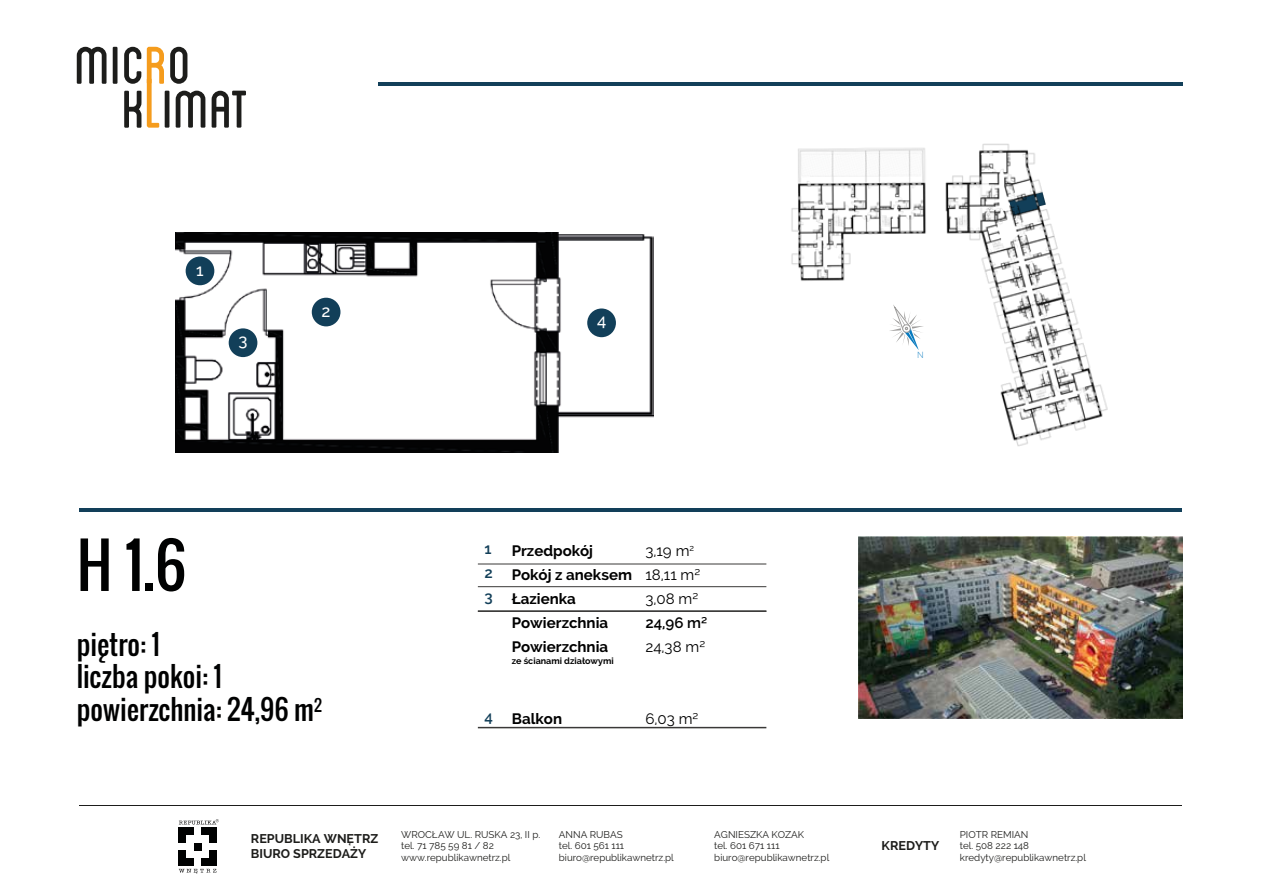
<style>
.page{position:relative;width:1263px;height:893px;background:#fff}
.page>*{position:absolute;margin:0;border:0;box-sizing:border-box;transform-origin:0 0}
.t1{font:60px "Oswald";color:#000101}
.t2{font:27px/32.4px "Oswald";color:#000101}
.t3{font:500 16.65px "Raleway";color:#fff}
.t4{font:700 15px/24px "Raleway";color:#000101}
.t5{font:15px/24px "Raleway";color:#000101}
.t6{font:600 15px "Raleway";color:#000101}
.t7{font:600 15px/24px "Raleway";color:#123f59;text-align:justify}
.t8{font:700 12.6px/15.1px "Raleway";color:#1d1d1b}
.t9{font:9.75px/11.7px "Raleway";color:#1d1d1b}
.t10{font:700 9px "Raleway";color:#000101}
.t11{font:300 8.85px "Lato";color:#077abf}
</style>
<div class="page">
<img style="left:176px;top:233px;width:478px;height:220px">
<img style="left:791px;top:143px;width:317px;height:304px">
<hr style="left:80px;top:805px;width:1102px;height:1px;background:#1d1d1b">
<svg style="left:179px;top:869px;width:37px;height:5px"></svg>
<div style="left:179px;top:828px;width:7px;height:7px;background:#000101"></div>
<div style="left:187px;top:828px;width:7px;height:7px;background:#000101"></div>
<div style="left:202px;top:828px;width:7px;height:7px;background:#000101"></div>
<div style="left:209px;top:828px;width:7px;height:7px;background:#000101"></div>
<div style="left:209px;top:835px;width:7px;height:7px;background:#000101"></div>
<div style="left:179px;top:835px;width:7px;height:8px;background:#000101"></div>
<div style="left:194px;top:843px;width:7px;height:7px;background:#000101"></div>
<div style="left:179px;top:858px;width:7px;height:7px;background:#000101"></div>
<div style="left:187px;top:858px;width:7px;height:7px;background:#000101"></div>
<div style="left:179px;top:851px;width:7px;height:7px;background:#000101"></div>
<div style="left:202px;top:858px;width:7px;height:7px;background:#000101"></div>
<div style="left:209px;top:858px;width:7px;height:7px;background:#000101"></div>
<div style="left:209px;top:851px;width:7px;height:7px;background:#000101"></div>
<svg style="left:179px;top:819px;width:40px;height:5px"></svg>
<img style="left:859px;top:536px;width:324px;height:183px">
<svg style="left:77px;top:47px;width:30px;height:37px"></svg>
<hr style="left:113px;top:47px;width:4px;height:37px;background:#1d1d1b">
<svg style="left:124px;top:91px;width:17px;height:37px"></svg>
<svg style="left:170px;top:47px;width:17px;height:37px"></svg>
<svg style="left:124px;top:47px;width:17px;height:37px"></svg>
<svg style="left:147px;top:47px;width:17px;height:81px"></svg>
<hr style="left:165px;top:91px;width:4px;height:37px;background:#1d1d1b">
<svg style="left:176px;top:91px;width:29px;height:37px"></svg>
<svg style="left:212px;top:91px;width:34px;height:37px"></svg>
<hr style="left:378px;top:83px;width:804px;height:3px;background:#123f59">
<hr style="left:80px;top:509px;width:1102px;height:3px;background:#123f59">
<div style="left:312px;top:298px;width:28px;height:28px;background:#123f59;border-radius:50%"></div>
<div style="left:186px;top:257px;width:28px;height:28px;background:#123f59;border-radius:50%"></div>
<div style="left:229px;top:328px;width:28px;height:29px;background:#123f59;border-radius:50%"></div>
<div style="left:587px;top:308px;width:29px;height:29px;background:#123f59;border-radius:50%"></div>
<hr style="left:478px;top:586px;width:288px;height:1px;background:#3a3938">
<hr style="left:478px;top:564px;width:288px;height:1px;background:#3a3938">
<hr style="left:478px;top:610px;width:288px;height:2px;background:#3a3938">
<hr style="left:478px;top:727px;width:288px;height:1px;background:#3a3938">
<svg style="left:889px;top:305px;width:35px;height:48px"></svg>
<h3 class="t3" style="left:196px;top:260px;width:9px">1</h3>
<h3 class="t3" style="left:239px;top:331px;width:11px">3</h3>
<h3 class="t3" style="left:322px;top:301px;width:11px">2</h3>
<h1 class="t1" style="left:77px;top:520px;width:111px">H 1.6</h1>
<h2 class="t2" style="left:77px;top:628px;width:247px">piętro: 1<br>liczba pokoi: 1 powierzchnia: 24,96 m<sup>2</sup></h2>
<h3 class="t3" style="left:597px;top:311px;width:11px">4</h3>
<h3 class="t7" style="left:484px;top:537px;width:10px">1<br>2<br>3</h3>
<h3 class="t7" style="left:484px;top:705px;width:10px">4</h3>
<h3 class="t4" style="left:512px;top:539px;width:122px">Przedpokój<br>Pokój z aneksem<br>Łazienka<br>Powierzchnia<br>Powierzchnia</h3>
<p class="t10" style="left:512px;top:655px;width:103px">ze ścianami działowymi</p>
<h3 class="t5" style="left:645px;top:538px;width:56px">3,19 m<sup>2<br></sup>18,11 m²<br>3,08 m²</h3>
<h3 class="t6" style="left:645px;top:614px;width:63px">24,96 m²</h3>
<h3 class="t5" style="left:645px;top:634px;width:61px">24,38 m²</h3>
<h3 class="t4" style="left:512px;top:707px;width:52px">Balkon</h3>
<h3 class="t5" style="left:645px;top:706px;width:55px">6,03 m²</h3>
<p class="t11" style="left:917px;top:349px;width:8px">N</p>
<p class="t8" style="left:251px;top:831px;width:129px">REPUBLIKA WNĘTRZ<br>BIURO SPRZEDAŻY</p>
<p class="t9" style="left:401px;top:828px;width:141px">WROCŁAW UL. RUSKA 23, II p. tel. 71 785 59 81 / 82 www.republikawnetrz.pl</p>
<p class="t9" style="left:714px;top:828px;width:116px">AGNIESZKA KOZAK<br>tel. 601 671 111 biuro@republikawnetrz.pl</p>
<p class="t9" style="left:559px;top:828px;width:116px">ANNA RUBAS<br>tel. 601 561 111 biuro@republikawnetrz.pl</p>
<p class="t9" style="left:960px;top:828px;width:128px">PIOTR REMIAN<br>tel. 508 222 148 kredyty@republikawnetrz.pl</p>
<p class="t8" style="left:882px;top:838px;width:59px">KREDYTY</p>
</div>
